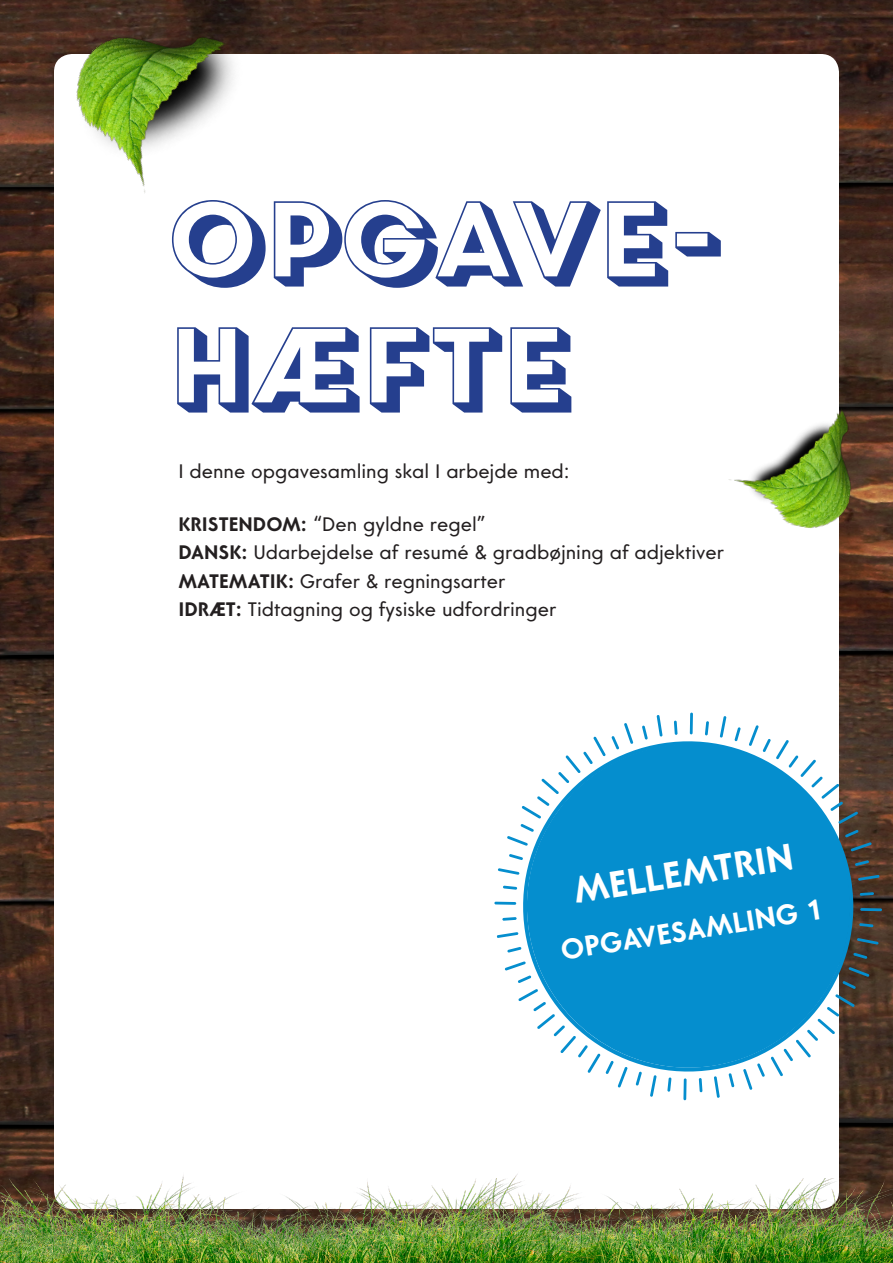
<style>
.page{position:relative;width:893px;height:1263px;background:#fff}
.page>*{position:absolute;margin:0;border:0;box-sizing:border-box;transform-origin:0 0}
.t1{font:105px/126px "Core Circus Pierrot 1";letter-spacing:-.1em;color:#253f8e}
.t2{font:700 36.9px "Core Sans G65";color:#fff}
.t3{font:700 28.5px "Core Sans G65";color:#fff}
.t4{font:19.5px/28.5px "Core Sans G45";color:#231f20}
.s1{font-family:"Core Sans G65";font-weight:700}
</style>
<div class="page">
<img style="left:0;top:48px;width:893px;height:1131px">
<img style="left:0;top:0;width:893px;height:48px">
<div style="left:54px;top:54px;width:785px;height:1155px;background:#fff;border-radius:18px"></div>
<img style="left:0;top:1179px;width:893px;height:84px">
<img style="left:0;top:1194px;width:140px;height:69px">
<img style="left:728px;top:391px;width:134px;height:142px">
<img style="left:41px;top:0;width:239px;height:205px">
<img style="left:140px;top:1174px;width:572px;height:89px">
<svg style="left:494px;top:712px;width:388px;height:388px"></svg>
<svg style="left:515px;top:732px;width:347px;height:347px;fill:#058ece"></svg>
<h1 class="t1" style="left:159px;top:176px;width:566px">OPGAVE-<br>HÆFTE</h1>
<p class="t4" style="left:178px;top:457px;width:393px">I denne opgavesamling skal I arbejde med:</p>
<p class="t4" style="left:178px;top:510px;width:547px"><span class="s1">KRISTENDOM:</span> “Den gyldne regel”<br><span class="s1">DANSK:</span> Udarbejdelse af resumé &amp; gradbøjning af adjektiver <span class="s1">MATEMATIK:</span> Grafer &amp; regningsarter<br><span class="s1">IDRÆT:</span> Tidtagning og fysiske udfordringer</p>
<h2 class="t2" style="left:570px;top:868px;width:223px;rotate:-9deg">MELLEMTRIN</h2>
<h3 class="t3" style="left:558px;top:933px;width:267px;rotate:-9deg">OPGAVESAMLING 1</h3>
</div>
